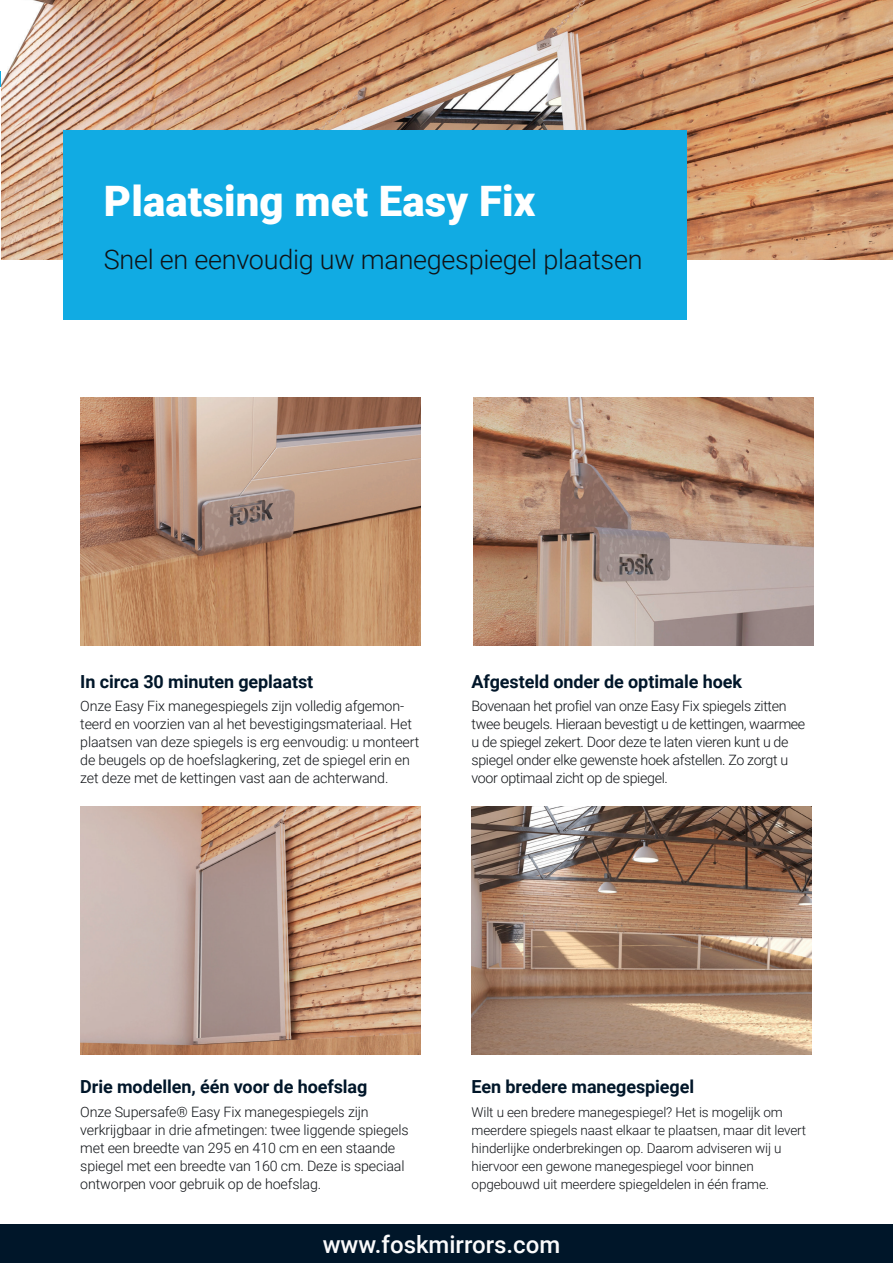
<style>
.page{position:relative;width:893px;height:1263px;background:#fff}
.page>*{position:absolute;margin:0;border:0;box-sizing:border-box;transform-origin:0 0}
.t1{font:900 42px "Roboto";letter-spacing:.005em;color:#fff}
.t2{font:300 27px "Roboto";letter-spacing:-.01em;color:#0f1216}
.t3{font:500 24px "Roboto";color:#fbfbfc}
.t4{font:700 18px "Roboto";letter-spacing:-.005em;color:#001629}
.t5{font:300 14.25px/18px "Roboto";letter-spacing:-.01em;color:#0f1216}
.t6{font:300 13.5px/18px "Roboto";letter-spacing:-.01em;color:#0f1216}
</style>
<div class="page">
<div style="left:0;top:71px;width:93px;height:16px;background:#11abe3"></div>
<img style="left:1px;top:0;width:892px;height:259px">
<div style="left:63px;top:130px;width:624px;height:189px;background:#11abe3"></div>
<img style="left:473px;top:398px;width:340px;height:248px">
<img style="left:80px;top:398px;width:340px;height:248px">
<img style="left:80px;top:806px;width:340px;height:249px">
<img style="left:471px;top:806px;width:341px;height:249px">
<div style="left:0;top:1224px;width:893px;height:39px;background:#001629"></div>
<h1 class="t1" style="left:104px;top:171px;width:433px">Plaatsing met Easy Fix</h1>
<h2 class="t2" style="left:104px;top:240px;width:540px">Snel en eenvoudig uw manegespiegel plaatsen</h2>
<p class="t4" style="left:80px;top:668px;width:235px">In circa 30 minuten geplaatst</p>
<p class="t5" style="left:80px;top:697px;width:341px">Onze Easy Fix manegespiegels zijn volledig afgemon&shy;teerd en voorzien van al het bevestigingsmateriaal. Het plaatsen van deze spiegels is erg eenvoudig: u monteert de beugels op de hoefslagkering, zet de spiegel erin en zet deze met de kettingen vast aan de achterwand.</p>
<p class="t4" style="left:472px;top:668px;width:272px">Afgesteld onder de optimale hoek</p>
<p class="t5" style="left:472px;top:697px;width:335px">Bovenaan het profiel van onze Easy Fix spiegels zitten twee beugels. Hieraan bevestigt u de kettingen, waarmee u de spiegel zekert. Door deze te laten vieren kunt u de spiegel onder elke gewenste hoek afstellen. Zo zorgt u voor optimaal zicht op de spiegel.</p>
<p class="t4" style="left:80px;top:1074px;width:289px">Drie modellen, één voor de hoefslag</p>
<p class="t5" style="left:80px;top:1102px;width:330px">Onze Supersafe® Easy Fix manegespiegels zijn verkrijgbaar in drie afmetingen: twee liggende spiegels met een breedte van 295 en 410 cm en een staande spiegel met een breedte van 160 cm. Deze is speciaal ontworpen voor gebruik op de hoefslag.</p>
<p class="t4" style="left:472px;top:1074px;width:224px">Een bredere manegespiegel</p>
<p class="t6" style="left:472px;top:1102px;width:336px">Wilt u een bredere manegespiegel? Het is mogelijk om meerdere spiegels naast elkaar te plaatsen, maar dit levert hinderlijke onderbrekingen op. Daarom adviseren wij u hiervoor een gewone manegespiegel voor binnen opgebouwd uit meerdere spiegeldelen in één frame.</p>
<h3 class="t3" style="left:323px;top:1228px;width:239px">www.foskmirrors.com</h3>
</div>
